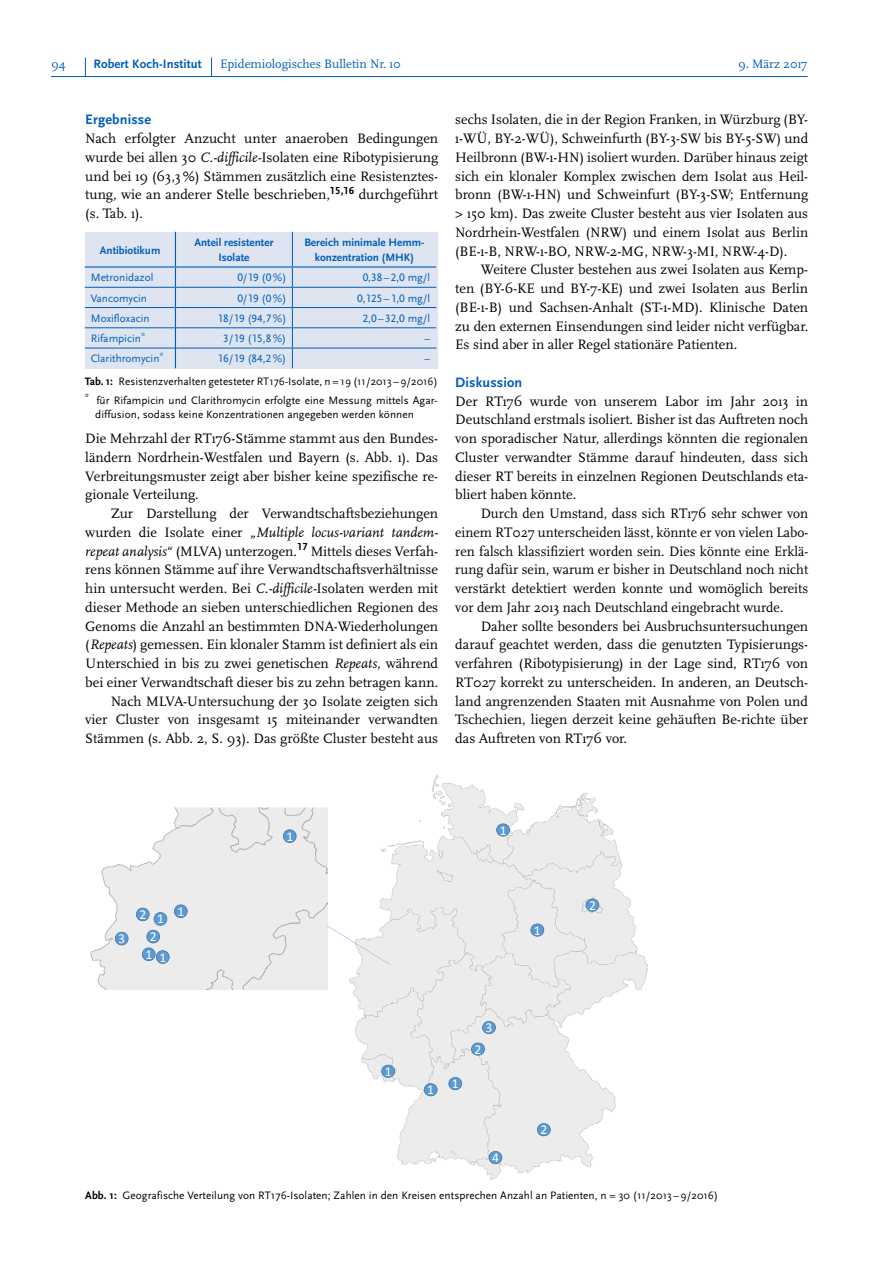
<style>
.page{position:relative;width:893px;height:1263px;background:#fff}
.page>*{position:absolute;margin:0;border:0;box-sizing:border-box;transform-origin:0 0}
.t1{font:14.25px/18.8px "Scala Pro";color:#000;text-align:justify}
.t2{font:700 14.25px "Scala Sans Pro";letter-spacing:.01em;color:#005db9}
.t3{font:13.5px "Calibri";color:#fff}
.t4{font:12.75px "Scala Pro";color:#005db9}
.t5{font:700 12.75px "Scala Sans Pro";letter-spacing:.01em;color:#005db9}
.t6{font:11.25px/22.8px "Scala Sans Pro";letter-spacing:.005em;color:#000}
.t7{font:11.25px "Scala Sans Pro";color:#005db9}
.t8{font:700 11.25px/15px "Scala Sans Pro";color:#005db9;text-align:center}
.s1{font-style:italic}
.s2{color:#005db9}
.s3{font-weight:700}
</style>
<div class="page">
<svg style="left:85px;top:57px;width:1px;height:19px"></svg>
<svg style="left:211px;top:57px;width:1px;height:19px"></svg>
<hr style="left:51px;top:76px;width:756px;height:1px;background:#005db9">
<div style="left:85px;top:232px;width:353px;height:136px;background:#dee5f0"></div>
<hr style="left:292px;top:232px;width:1px;height:34px;background:#005db9">
<hr style="left:85px;top:287px;width:90px;height:1px;background:#005db9">
<hr style="left:176px;top:287px;width:116px;height:1px;background:#005db9">
<hr style="left:292px;top:287px;width:144px;height:1px;background:#005db9">
<hr style="left:85px;top:307px;width:90px;height:1px;background:#005db9">
<hr style="left:176px;top:307px;width:116px;height:1px;background:#005db9">
<hr style="left:292px;top:307px;width:144px;height:1px;background:#005db9">
<hr style="left:85px;top:327px;width:90px;height:1px;background:#005db9">
<hr style="left:176px;top:327px;width:116px;height:1px;background:#005db9">
<hr style="left:292px;top:327px;width:144px;height:1px;background:#005db9">
<hr style="left:85px;top:348px;width:90px;height:1px;background:#005db9">
<hr style="left:176px;top:348px;width:116px;height:1px;background:#005db9">
<hr style="left:292px;top:348px;width:144px;height:1px;background:#005db9">
<svg style="left:292px;top:268px;width:1px;height:100px"></svg>
<hr style="left:85px;top:266px;width:90px;height:2px;background:#005db9">
<hr style="left:175px;top:266px;width:117px;height:2px;background:#005db9">
<hr style="left:292px;top:266px;width:144px;height:2px;background:#005db9">
<hr style="left:175px;top:232px;width:1px;height:34px;background:#005db9">
<svg style="left:175px;top:268px;width:1px;height:100px"></svg>
<img style="left:349px;top:776px;width:299px;height:403px">
<svg style="left:381px;top:1063px;width:14px;height:17px"></svg>
<svg style="left:496px;top:822px;width:14px;height:17px"></svg>
<svg style="left:448px;top:1075px;width:14px;height:17px"></svg>
<svg style="left:424px;top:1081px;width:14px;height:18px"></svg>
<svg style="left:530px;top:922px;width:14px;height:17px"></svg>
<svg style="left:586px;top:897px;width:13px;height:17px"></svg>
<svg style="left:471px;top:1019px;width:25px;height:39px"></svg>
<svg style="left:489px;top:1149px;width:13px;height:17px"></svg>
<svg style="left:537px;top:1121px;width:14px;height:18px"></svg>
<img style="left:90px;top:808px;width:237px;height:181px">
<svg style="left:115px;top:930px;width:13px;height:18px"></svg>
<svg style="left:283px;top:827px;width:14px;height:18px"></svg>
<svg style="left:327px;top:925px;width:63px;height:39px"></svg>
<svg style="left:136px;top:903px;width:52px;height:63px;background:#c4d4e2"></svg>
<div style="left:96px;top:776px;width:49px;height:39px;background:#fff"></div>
<p class="t4" style="left:51px;top:56px;width:16px">94</p>
<p class="t5" style="left:94px;top:56px;width:110px">Robert Koch-Institut</p>
<p class="t4" style="left:220px;top:56px;width:182px">Epidemiologisches Bulletin Nr. 10</p>
<p class="t4" style="left:738px;top:56px;width:71px">9. März 2017</p>
<p class="t2" style="left:85px;top:111px;width:67px">Ergebnisse</p>
<p class="t1" style="left:85px;top:129px;width:354px">Nach erfolgter Anzucht unter anaeroben Bedingungen wurde bei allen 30 <span class="s1">C.-difficile-</span>Isolaten eine Ribotypisierung und bei 19 (63,3%) Stämmen zusätzlich eine Resistenztes&shy;tung, wie an anderer Stelle beschrieben,<sup>15,16</sup> durchgeführt (s. Tab. 1).</p>
<p class="t8" style="left:100px;top:242px;width:62px">Antibiotikum</p>
<p class="t8" style="left:194px;top:235px;width:81px">Anteil resistenter<br>Isolate</p>
<p class="t8" style="left:304px;top:235px;width:121px">Bereich minimale Hemm&shy;konzentration (MHK)</p>
<p class="t7" style="left:91px;top:271px;width:64px">Metronidazol</p>
<p class="t7" style="left:237px;top:271px;width:51px">0/19 (0%)</p>
<p class="t7" style="left:363px;top:271px;width:69px">0,38 –2,0 mg/l</p>
<p class="t7" style="left:91px;top:291px;width:58px">Vancomycin</p>
<p class="t7" style="left:237px;top:291px;width:51px">0/19 (0%)</p>
<p class="t7" style="left:357px;top:291px;width:75px">0,125 –1,0 mg/l</p>
<p class="t7" style="left:91px;top:312px;width:60px">Moxifloxacin</p>
<p class="t7" style="left:218px;top:312px;width:70px">18/19 (94,7%)</p>
<p class="t7" style="left:363px;top:312px;width:69px">2,0 –32,0 mg/l</p>
<p class="t7" style="left:91px;top:332px;width:56px">Rifampicin<sup>*</sup></p>
<p class="t7" style="left:223px;top:332px;width:65px">3/19 (15,8%)</p>
<p class="t7" style="left:425px;top:332px;width:7px">–</p>
<p class="t7" style="left:91px;top:352px;width:74px">Clarithromycin<sup>*</sup></p>
<p class="t7" style="left:218px;top:352px;width:70px">16/19 (84,2%)</p>
<p class="t6" style="left:85px;top:347px;width:354px;text-indent:340px"><span class="s2">–<br></span><span class="s3">Tab. 1:</span> Resistenzverhalten getesteter RT176-Isolate, n = 19 (11/2013 –9/2016)</p>
<p class="t6" style="left:95px;top:393px;width:344px;line-height:14.2px;text-indent:-10px"><sup>*</sup> für Rifampicin und Clarithromycin erfolgte eine Messung mittels Agar&shy;diffusion, sodass keine Konzentrationen angegeben werden können</p>
<p class="t1" style="left:85px;top:429px;width:354px">Die Mehrzahl der RT176-Stämme stammt aus den Bundes&shy;ländern Nordrhein-Westfalen und Bayern (s. Abb. 1). Das Verbreitungsmuster zeigt aber bisher keine spezifische re&shy;gionale Verteilung.</p>
<p class="t1" style="left:85px;top:504px;width:354px;text-align:right">Zur Darstellung der Verwandtschaftsbeziehungen wurden die Isolate einer „<span class="s1">Multiple locus-variant tandem&shy;repeat analysis</span>“ (MLVA) unterzogen.<sup>17</sup> Mittels dieses Verfah&shy;rens können Stämme auf ihre Verwandtschaftsverhältnisse hin untersucht werden. Bei <span class="s1">C.-difficile-</span>Isolaten werden mit dieser Methode an sieben unterschiedlichen Regionen des Genoms die Anzahl an bestimmten DNA-Wiederholungen (<span class="s1">Repeats</span>) gemessen. Ein klonaler Stamm ist definiert als ein Unterschied in bis zu zwei genetischen <span class="s1">Repeats</span>, während bei einer Verwandtschaft dieser bis zu zehn betragen kann.<br>Nach MLVA-Untersuchung der 30 Isolate zeigten sich vier Cluster von insgesamt 15 miteinander verwandten Stämmen (s. Abb. 2, S. 93). Das größte Cluster besteht aus</p>
<p class="t1" style="left:455px;top:110px;width:354px">sechs Isolaten, die in der Region Franken, in Würzburg (BY-1-WÜ, BY-2-WÜ), Schweinfurth (BY-3-SW bis BY-5-SW) und Heilbronn (BW-1-HN) isoliert wurden. Darüber hinaus zeigt sich ein klonaler Komplex zwischen dem Isolat aus Heil&shy;bronn (BW-1-HN) und Schweinfurt (BY-3-SW; Entfernung &gt; 150 km). Das zweite Cluster besteht aus vier Isolaten aus Nordrhein-Westfalen (NRW) und einem Isolat aus Berlin (BE-1-B, NRW-1-BO, NRW-2-MG, NRW-3-MI, NRW-4-D).</p>
<p class="t1" style="left:455px;top:260px;width:354px;text-indent:26px">Weitere Cluster bestehen aus zwei Isolaten aus Kemp&shy;ten (BY-6-KE und BY-7-KE) und zwei Isolaten aus Berlin (BE-1-B) und Sachsen-Anhalt (ST-1-MD). Klinische Daten zu den externen Einsendungen sind leider nicht verfügbar.<br>Es sind aber in aller Regel stationäre Patienten.</p>
<p class="t2" style="left:455px;top:374px;width:69px">Diskussion</p>
<p class="t1" style="left:455px;top:391px;width:354px">Der RT176 wurde von unserem Labor im Jahr 2013 in Deutschland erstmals isoliert. Bisher ist das Auftreten noch von sporadischer Natur, allerdings könnten die regionalen Cluster verwandter Stämme darauf hindeuten, dass sich dieser RT bereits in einzelnen Regionen Deutschlands eta&shy;bliert haben könnte.</p>
<p class="t1" style="left:455px;top:504px;width:354px;text-indent:26px">Durch den Umstand, dass sich RT176 sehr schwer von einem RT027 unterscheiden lässt, könnte er von vielen Labo&shy;ren falsch klassifiziert worden sein. Dies könnte eine Erklä&shy;rung dafür sein, warum er bisher in Deutschland noch nicht verstärkt detektiert werden konnte und womöglich bereits vor dem Jahr 2013 nach Deutschland eingebracht wurde.</p>
<p class="t1" style="left:455px;top:616px;width:354px;text-indent:26px">Daher sollte besonders bei Ausbruchsuntersuchungen darauf geachtet werden, dass die genutzten Typisierungs&shy;verfahren (Ribotypisierung) in der Lage sind, RT176 von RT027 korrekt zu unterscheiden. In anderen, an Deutsch&shy;land angrenzenden Staaten mit Ausnahme von Polen und Tschechien, liegen derzeit keine gehäuften Be-richte über das Auftreten von RT176 vor.</p>
<p class="t3" style="left:139px;top:906px;width:8px">2</p>
<p class="t3" style="left:157px;top:910px;width:8px">1</p>
<p class="t3" style="left:118px;top:930px;width:8px">3</p>
<p class="t3" style="left:150px;top:928px;width:8px">2</p>
<p class="t3" style="left:145px;top:946px;width:8px">1</p>
<p class="t3" style="left:159px;top:948px;width:8px">1</p>
<p class="t3" style="left:177px;top:903px;width:8px">1</p>
<p class="t3" style="left:286px;top:828px;width:8px">1</p>
<p class="t3" style="left:385px;top:1063px;width:8px">1</p>
<p class="t3" style="left:500px;top:821px;width:8px">1</p>
<p class="t3" style="left:427px;top:1081px;width:8px">1</p>
<p class="t3" style="left:452px;top:1075px;width:8px">1</p>
<p class="t3" style="left:486px;top:1019px;width:8px">3</p>
<p class="t3" style="left:475px;top:1040px;width:8px">2</p>
<p class="t3" style="left:492px;top:1149px;width:8px">4</p>
<p class="t3" style="left:534px;top:922px;width:8px">1</p>
<p class="t3" style="left:540px;top:1121px;width:8px">2</p>
<p class="t3" style="left:589px;top:897px;width:8px">2</p>
<p class="t6" style="left:85px;top:1184px;width:634px"><span class="s3">Abb. 1:</span> Geografische Verteilung von RT176-Isolaten; Zahlen in den Kreisen entsprechen Anzahl an Patienten, n = 30 (11/2013 –9/2016)</p>
</div>
